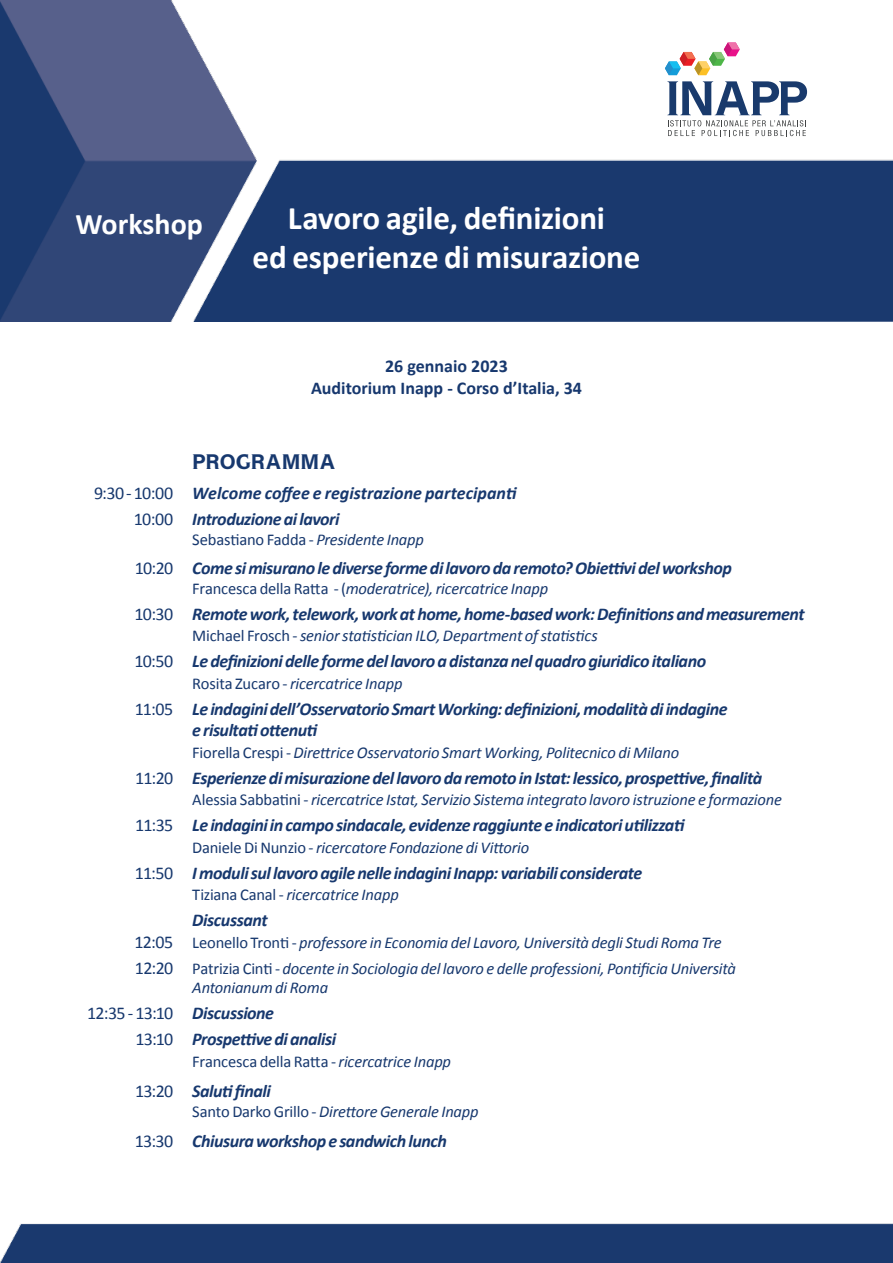
<style>
.page{position:relative;width:893px;height:1263px;background:#fff}
.page>*{position:absolute;margin:0;border:0;box-sizing:border-box;transform-origin:0 0}
.t1{font:700 33px "Calibri";letter-spacing:-.005em;color:#fff}
.t2{font:700 30px "Calibri";color:#fff}
.t3{font:700 21px "Inapp";color:#17386e}
.t4{font:italic 700 18px/21.6px "Calibri";letter-spacing:-.025em;color:#17386e}
.t5{font:italic 700 18px "Calibri";color:#17386e}
.t6{font:700 18px "Calibri";color:#17386e}
.t7{font:18px "Calibri";letter-spacing:-.035em;color:#17386e}
.t8{font:italic 16.5px/19.8px "Calibri";letter-spacing:-.015em;color:#17386e}
.t9{font:16.5px "Calibri";letter-spacing:-.01em;color:#17386e}
.s1{font-weight:400;font-style:normal}
.s2{font-style:italic}
.s3{font-style:normal}
.s4{font-style:normal;font-size:18px}
.s5{font-weight:700;font-style:italic}
</style>
<div class="page">
<img style="left:0;top:0;width:893px;height:321px">
<div style="left:0;top:1223px;width:893px;height:40px;background:#1a396e"></div>
<svg style="left:667px;top:81px;width:140px;height:55px"></svg>
<svg style="left:665px;top:43px;width:75px;height:32px"></svg>
<p class="t2" style="left:76px;top:203px;width:129px">Workshop</p>
<p class="t1" style="left:288px;top:194px;width:319px">Lavoro agile, definizioni</p>
<p class="t1" style="left:253px;top:234px;width:389px">ed esperienze di misurazione</p>
<p class="t6" style="left:385px;top:354px;width:124px">26 gennaio 2023</p>
<p class="t6" style="left:311px;top:375px;width:272px">Auditorium Inapp - Corso d’Italia, 34</p>
<p class="t3" style="left:192px;top:450px;width:144px">PROGRAMMA</p>
<p class="t5" style="left:94px;top:482px;width:425px"><span class="s1">9:30 - 10:00</span> Welcome coffee e registrazione partecipanti</p>
<p class="t4" style="left:134px;top:507px;width:207px"><span class="s1">10:00</span> Introduzione ai lavori</p>
<p class="t9" style="left:192px;top:529px;width:233px">Sebastiano Fadda - <span class="s2">Presidente Inapp</span></p>
<p class="t4" style="left:135px;top:557px;width:599px"><span class="s1">10:20</span> Come si misurano le diverse forme di lavoro da remoto? Obiettivi del workshop</p>
<p class="t8" style="left:192px;top:578px;width:357px"><span class="s3">Francesca della Ratta - (</span>moderatrice), ricercatrice Inapp</p>
<p class="t4" style="left:135px;top:602px;width:672px"><span class="s1">10:30</span> Remote work, telework, work at home, home-based work: Definitions and measurement</p>
<p class="t8" style="left:192px;top:625px;width:407px"><span class="s3">Michael Frosch -</span> senior statistician ILO, Department of statistics</p>
<p class="t4" style="left:135px;top:650px;width:573px"><span class="s1">10:50</span> Le definizioni delle forme del lavoro a distanza nel quadro giuridico italiano</p>
<p class="t8" style="left:192px;top:673px;width:212px"><span class="s3">Rosita Zucaro -</span> ricercatrice Inapp</p>
<p class="t4" style="left:192px;top:697px;width:537px;text-indent:-58px"><span class="s1">11:05</span> Le indagini dell’Osservatorio Smart Working: definizioni, modalità di indagine e risultati ottenuti</p>
<p class="t8" style="left:192px;top:742px;width:488px"><span class="s3">Fiorella Crespi -</span> Direttrice Osservatorio Smart Working, Politecnico di Milano</p>
<p class="t4" style="left:135px;top:766px;width:629px"><span class="s1">11:20</span> Esperienze di misurazione del lavoro da remoto in Istat: lessico, prospettive, finalità</p>
<p class="t8" style="left:192px;top:789px;width:591px"><span class="s3">Alessia Sabbatini -</span> ricercatrice Istat, Servizio Sistema integrato lavoro istruzione e formazione</p>
<p class="t4" style="left:135px;top:814px;width:551px"><span class="s1">11:35</span> Le indagini in campo sindacale, evidenze raggiunte e indicatori utilizzati</p>
<p class="t8" style="left:192px;top:837px;width:339px"><span class="s3">Daniele Di Nunzio -</span> ricercatore Fondazione di Vittorio</p>
<p class="t4" style="left:135px;top:861px;width:509px"><span class="s1">11:50</span> I moduli sul lavoro agile nelle indagini Inapp: variabili considerate</p>
<p class="t8" style="left:192px;top:884px;width:208px"><span class="s3">Tiziana Canal -</span> ricercatrice Inapp</p>
<p class="t4" style="left:192px;top:908px;width:77px">Discussant</p>
<p class="t8" style="left:134px;top:932px;width:589px"><span class="s4">12:05</span> <span class="s3">Leonello Tronti -</span> professore in Economia del Lavoro, Università degli Studi Roma Tre</p>
<p class="t8" style="left:192px;top:957px;width:545px;text-indent:-57px"><span class="s4">12:20</span> <span class="s3">Patrizia Cinti -</span> docente in Sociologia del lavoro e delle professioni, Pontificia Università<br>Antonianum di Roma</p>
<p class="t7" style="left:87px;top:1002px;width:189px">12:35 - 13:10 <span class="s5">Discussione</span></p>
<p class="t4" style="left:135px;top:1027px;width:202px"><span class="s1">13:10</span> Prospettive di analisi</p>
<p class="t9" style="left:192px;top:1051px;width:260px">Francesca della Ratta - <span class="s2">ricercatrice Inapp</span></p>
<p class="t4" style="left:135px;top:1079px;width:137px"><span class="s1">13:20</span> Saluti finali</p>
<p class="t8" style="left:192px;top:1100px;width:288px"><span class="s3">Santo Darko Grillo -</span> Direttore Generale Inapp</p>
<p class="t4" style="left:135px;top:1129px;width:314px"><span class="s1">13:30</span> Chiusura workshop e sandwich lunch</p>
</div>
